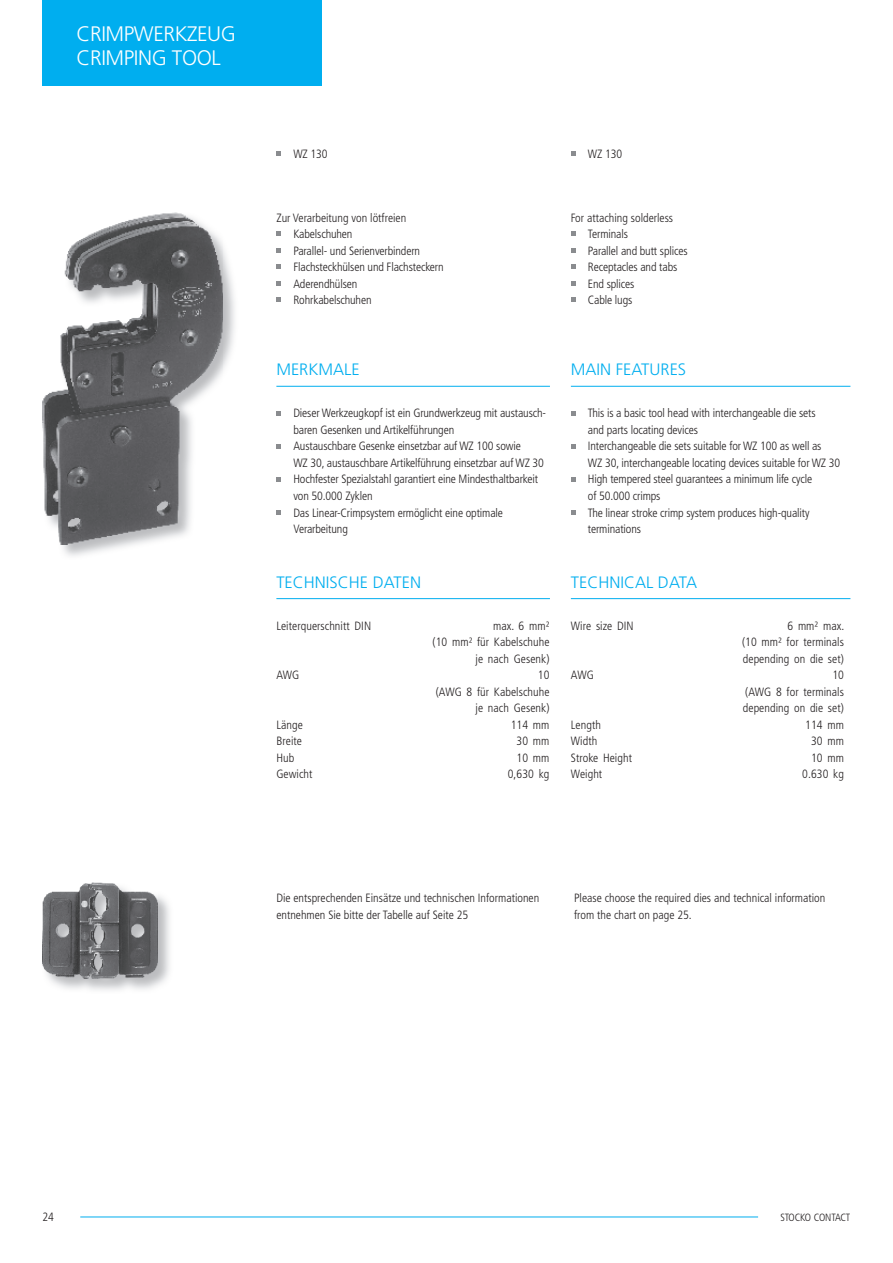
<style>
.page{position:relative;width:893px;height:1263px;background:#fff}
.page>*{position:absolute;margin:0;border:0;box-sizing:border-box;transform-origin:0 0}
.t1{font:300 21px/23.7px "Frutiger";letter-spacing:-.02em;color:#fff}
.t2{font:300 16.5px "Frutiger";color:#00aeef}
.t3{font:300 condensed 12px/16.5px "Frutiger";letter-spacing:-.01em;color:#231f20}
.t4{font:300 condensed 10.5px "Frutiger";letter-spacing:-.02em;color:#231f20}
</style>
<div class="page">
<hr style="left:80px;top:1216px;width:678px;height:1px;background:#00aeef">
<hr style="left:276px;top:386px;width:274px;height:1px;background:#00aeef">
<hr style="left:276px;top:598px;width:274px;height:1px;background:#00aeef">
<svg style="left:276px;top:232px;width:5px;height:4px"></svg>
<svg style="left:276px;top:248px;width:5px;height:4px"></svg>
<svg style="left:276px;top:265px;width:5px;height:4px"></svg>
<svg style="left:276px;top:281px;width:5px;height:4px"></svg>
<svg style="left:276px;top:298px;width:5px;height:4px"></svg>
<svg style="left:276px;top:411px;width:5px;height:4px"></svg>
<svg style="left:276px;top:444px;width:5px;height:4px"></svg>
<svg style="left:276px;top:477px;width:5px;height:4px"></svg>
<svg style="left:276px;top:510px;width:5px;height:4px"></svg>
<hr style="left:571px;top:386px;width:279px;height:1px;background:#00aeef">
<hr style="left:571px;top:598px;width:279px;height:1px;background:#00aeef">
<svg style="left:571px;top:232px;width:4px;height:4px"></svg>
<svg style="left:571px;top:248px;width:4px;height:4px"></svg>
<svg style="left:571px;top:265px;width:4px;height:4px"></svg>
<svg style="left:571px;top:281px;width:4px;height:4px"></svg>
<svg style="left:571px;top:298px;width:4px;height:4px"></svg>
<svg style="left:571px;top:411px;width:4px;height:4px"></svg>
<svg style="left:571px;top:444px;width:4px;height:4px"></svg>
<svg style="left:571px;top:477px;width:4px;height:4px"></svg>
<svg style="left:571px;top:510px;width:4px;height:4px"></svg>
<div style="left:43px;top:0;width:279px;height:85px;background:#00aeef"></div>
<svg style="left:276px;top:151px;width:5px;height:5px"></svg>
<svg style="left:571px;top:151px;width:4px;height:5px"></svg>
<img style="left:42px;top:896px;width:128px;height:94px">
<img style="left:43px;top:882px;width:115px;height:96px">
<img style="left:42px;top:212px;width:193px;height:344px">
<img style="left:43px;top:213px;width:180px;height:331px">
<h1 class="t1" style="left:77px;top:22px;width:161px">CRIMPWERKZEUG<br>CRIMPING TOOL</h1>
<p class="t3" style="left:293px;top:146px;width:36px">WZ 130</p>
<p class="t3" style="left:588px;top:146px;width:36px">WZ 130</p>
<p class="t3" style="left:293px;top:209px;width:152px;text-indent:-17px">Zur Verarbeitung von lötfreien<br>Kabelschuhen<br>Parallel- und Serienverbindern<br>Flachsteckhülsen und Flachsteckern<br>Aderendhülsen<br>Rohrkabelschuhen</p>
<p class="t3" style="left:588px;top:209px;width:101px;text-indent:-17px">For attaching solderless<br>Terminals<br>Parallel and butt splices<br>Receptacles and tabs<br>End splices<br>Cable lugs</p>
<h2 class="t2" style="left:276px;top:360px;width:85px">MERKMALE</h2>
<p class="t3" style="left:293px;top:405px;width:254px">Dieser Werkzeugkopf ist ein Grundwerkzeug mit austausch&shy;baren Gesenken und Artikelführungen<br>Austauschbare Gesenke einsetzbar auf WZ 100 sowie<br>WZ 30, austauschbare Artikelführung einsetzbar auf WZ 30<br>Hochfester Spezialstahl garantiert eine Mindesthaltbarkeit von 50.000 Zyklen<br>Das Linear-Crimpsystem ermöglicht eine optimale Verarbeitung</p>
<h2 class="t2" style="left:276px;top:573px;width:146px">TECHNISCHE DATEN</h2>
<p class="t3" style="left:276px;top:618px;width:96px">Leiterquerschnitt DIN</p>
<p class="t3" style="left:433px;top:618px;width:118px;text-align:right">max. 6 mm²<br>(10 mm² für Kabelschuhe je nach Gesenk)</p>
<p class="t3" style="left:276px;top:667px;width:25px">AWG</p>
<p class="t3" style="left:436px;top:667px;width:115px;text-align:right">10<br>(AWG 8 für Kabelschuhe je nach Gesenk)</p>
<p class="t3" style="left:276px;top:717px;width:28px">Länge</p>
<p class="t3" style="left:511px;top:717px;width:40px">114 mm</p>
<p class="t3" style="left:276px;top:733px;width:27px">Breite</p>
<p class="t3" style="left:517px;top:733px;width:34px">30 mm</p>
<p class="t3" style="left:276px;top:750px;width:19px">Hub</p>
<p class="t3" style="left:517px;top:750px;width:34px">10 mm</p>
<p class="t3" style="left:276px;top:766px;width:38px">Gewicht</p>
<p class="t3" style="left:508px;top:766px;width:43px">0,630 kg</p>
<h2 class="t2" style="left:571px;top:360px;width:117px">MAIN FEATURES</h2>
<p class="t3" style="left:588px;top:405px;width:254px">This is a basic tool head with interchangeable die sets<br>and parts locating devices<br>Interchangeable die sets suitable for WZ 100 as well as<br>WZ 30, interchangeable locating devices suitable for WZ 30<br>High tempered steel guarantees a minimum life cycle<br>of 50.000 crimps<br>The linear stroke crimp system produces high-quality terminations</p>
<h2 class="t2" style="left:571px;top:573px;width:128px">TECHNICAL DATA</h2>
<p class="t3" style="left:571px;top:618px;width:64px">Wire size DIN</p>
<p class="t3" style="left:742px;top:618px;width:104px;text-align:justify;text-indent:45px">6 mm² max. (10 mm² for terminals depending on die set)</p>
<p class="t3" style="left:571px;top:667px;width:25px">AWG</p>
<p class="t3" style="left:743px;top:667px;width:103px;text-align:justify;text-indent:89px">10 (AWG 8 for terminals depending on die set)</p>
<p class="t3" style="left:571px;top:717px;width:32px">Length</p>
<p class="t3" style="left:805px;top:717px;width:40px">114 mm</p>
<p class="t3" style="left:571px;top:733px;width:28px">Width</p>
<p class="t3" style="left:811px;top:733px;width:34px">30 mm</p>
<p class="t3" style="left:571px;top:750px;width:63px">Stroke Height</p>
<p class="t3" style="left:811px;top:750px;width:34px">10 mm</p>
<p class="t3" style="left:571px;top:766px;width:33px">Weight</p>
<p class="t3" style="left:802px;top:766px;width:43px">0.630 kg</p>
<p class="t3" style="left:276px;top:890px;width:264px">Die entsprechenden Einsätze und technischen Informationen entnehmen Sie bitte der Tabelle auf Seite 25</p>
<p class="t3" style="left:574px;top:890px;width:253px">Please choose the required dies and technical information from the chart on page 25.</p>
<p class="t3" style="left:43px;top:1208px;width:13px">24</p>
<p class="t4" style="left:781px;top:1211px;width:71px">STOCKO CONTACT</p>
</div>
